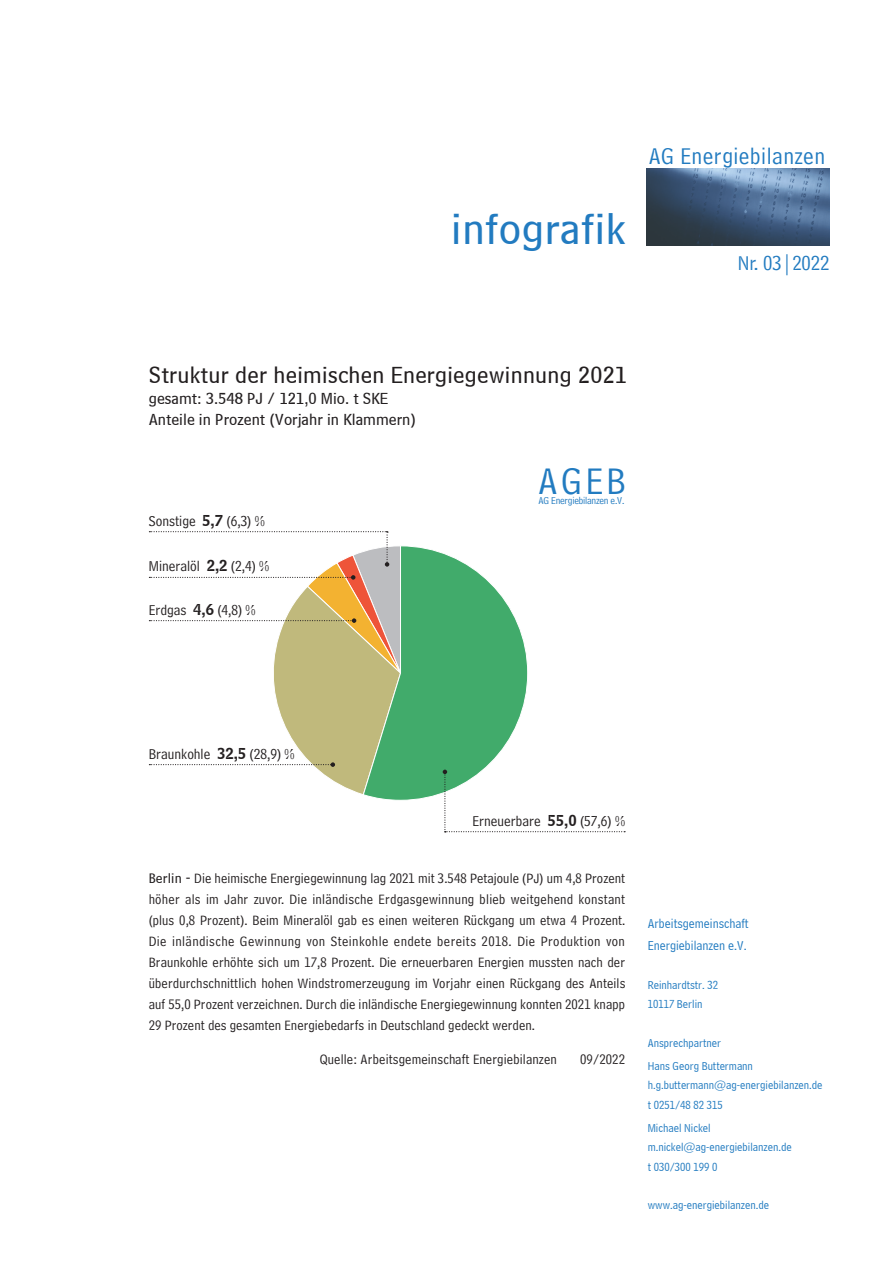
<style>
.page{position:relative;width:893px;height:1263px;background:#fff}
.page>*{position:absolute;margin:0;border:0;box-sizing:border-box;transform-origin:0 0}
.t1{font:45px "Bell Centennial BT Sub Caption";letter-spacing:.01em;color:#227bc0}
.t2{font:39px "Bell Centennial LT Address";color:#227bc0}
.t3{font:24px "Bell Centennial BT Sub Caption";letter-spacing:.01em;color:#231f20}
.t4{font:24px "Bell Centennial LT Address";letter-spacing:.02em;color:#227bc0}
.t5{font:21px "Bell Centennial LT Address";color:#227bc0}
.t6{font:16.5px/21px "Bell Centennial BT Sub Caption";color:#231f20}
.t7{font:15px "Bell Centennial LT Address";color:#231f20}
.t8{font:14.25px/21px "Bell Centennial LT Address";letter-spacing:.005em;color:#231f20;text-align:justify}
.t9{font:13.5px/22.4px "Bell Centennial BT Address";color:#227bc0}
.t10{font:12px/19.2px "Bell Centennial BT Address";color:#227bc0}
.t11{font:10.5px "Bell Centennial LT Address";letter-spacing:-.02em;color:#227bc0}
.s1{font-family:"Bell Centennial BT Name And Number"}
.s2{font-family:"Bell Centennial BT Sub Caption"}
</style>
<div class="page">
<img style="left:646px;top:168px;width:183px;height:78px">
<svg style="left:149px;top:531px;width:476px;height:301px"></svg>
<h1 class="t1" style="left:451px;top:202px;width:176px">infografik</h1>
<h3 class="t4" style="left:649px;top:142px;width:178px">AG Energiebilanzen</h3>
<h3 class="t5" style="left:738px;top:250px;width:93px">Nr. 03|2022</h3>
<h3 class="t3" style="left:149px;top:360px;width:480px">Struktur der heimischen Energiegewinnung 2021</h3>
<p class="t6" style="left:149px;top:387px;width:269px">gesamt: 3.548 PJ / 121,0 Mio. t SKE<br>Anteile in Prozent (Vorjahr in Klammern)</p>
<p class="t7" style="left:149px;top:513px;width:118px">Sonstige <span class="s1">5,7</span> (6,3) %</p>
<p class="t7" style="left:149px;top:557px;width:122px">Mineralöl <span class="s1">2,2</span> (2,4) %</p>
<p class="t7" style="left:149px;top:602px;width:108px">Erdgas <span class="s1">4,6</span> (4,8) %</p>
<h2 class="t2" style="left:538px;top:458px;width:89px">AGEB</h2>
<p class="t11" style="left:539px;top:494px;width:87px">AG Energiebilanzen e.V.</p>
<p class="t7" style="left:149px;top:745px;width:147px">Braunkohle <span class="s1">32,5</span> (28,9) %</p>
<p class="t7" style="left:473px;top:813px;width:154px">Erneuerbare <span class="s1">55,0</span> (57,6) %</p>
<p class="t8" style="left:149px;top:868px;width:478px"><span class="s2">Berlin -</span> Die heimische Energiegewinnung lag 2021 mit 3.548 Petajoule (PJ) um 4,8 Prozent höher als im Jahr zuvor. Die inländische Erdgasgewinnung blieb weitgehend konstant (plus 0,8 Prozent). Beim Mineralöl gab es einen weiteren Rückgang um etwa 4 Prozent.<br>Die inländische Gewinnung von Steinkohle endete bereits 2018. Die Produktion von Braunkohle erhöhte sich um 17,8 Prozent. Die erneuerbaren Energien mussten nach der überdurchschnittlich hohen Windstromerzeugung im Vorjahr einen Rückgang des Anteils auf 55,0 Prozent verzeichnen. Durch die inländische Energiegewinnung konnten 2021 knapp 29 Prozent des gesamten Energiebedarfs in Deutschland gedeckt werden.</p>
<p class="t8" style="left:320px;top:1049px;width:239px">Quelle: Arbeitsgemeinschaft Energiebilanzen</p>
<p class="t8" style="left:580px;top:1049px;width:46px">09/2022</p>
<p class="t9" style="left:648px;top:912px;width:103px">Arbeitsgemeinschaft<br>Energiebilanzen e.V.</p>
<p class="t10" style="left:648px;top:975px;width:72px">Reinhardtstr. 32<br>10117 Berlin</p>
<p class="t10" style="left:648px;top:1031px;width:107px;line-height:23.5px">Ansprechpartner<br>Hans Georg Buttermann</p>
<p class="t10" style="left:648px;top:1076px;width:176px">h.g.buttermann@ag-energiebilanzen.de t 0251/48 82 315</p>
<p class="t10" style="left:648px;top:1118px;width:146px">Michael Nickel m.nickel@ag-energiebilanzen.de t 030/300 199 0</p>
<p class="t10" style="left:648px;top:1195px;width:123px">www.ag-energiebilanzen.de</p>
</div>
